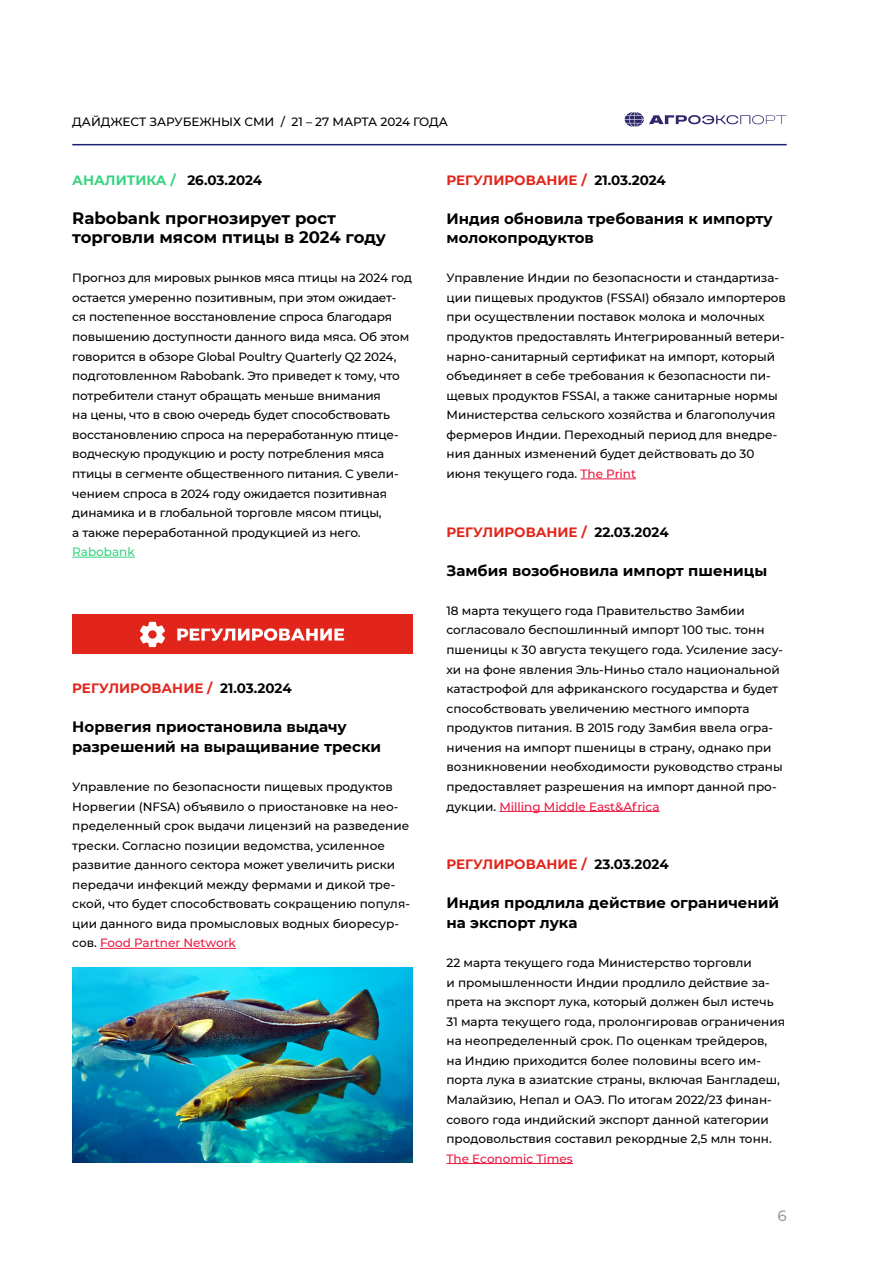
<style>
.page{position:relative;width:893px;height:1263px;background:#fff}
.page>*{position:absolute;margin:0;border:0;box-sizing:border-box;transform-origin:0 0}
.t1{font:700 16.5px/19.5px "Montserrat";color:#000}
.текст_новостей_недел{font:700 15px/19.5px "Montserrat";color:#000}
.t2{font:500 15px "Montserrat";color:#9d9d9c}
.даты_и_разделы{font:700 13.5px "Montserrat";color:#e1251b}
.даты_и_разделы-2{font:700 13.5px "Montserrat";color:#37d480}
.основной_текст{font:500 12px/19.5px "Montserrat";color:#000}
.Дайджест_росс_сми{font:500 12px "Montserrat";letter-spacing:-.005em;color:#000}
.s1{color:#000}
.s2{color:#37d480}
.s3{color:#ed1941}
</style>
<div class="page">
<hr style="left:72px;top:144px;width:715px;height:1px;background:#1c207a">
<svg style="left:625px;top:112px;width:162px;height:15px"></svg>
<hr style="left:72px;top:557px;width:63px;height:1px;background:#37d480">
<img style="left:72px;top:967px;width:340px;height:195px">
<hr style="left:100px;top:948px;width:136px;height:1px;background:#ed1941">
<div style="left:72px;top:615px;width:340px;height:39px;background:#e1251b"></div>
<svg style="left:177px;top:628px;width:167px;height:13px"></svg>
<svg style="left:140px;top:622px;width:25px;height:25px"></svg>
<hr style="left:580px;top:479px;width:56px;height:1px;background:#ed1941">
<hr style="left:499px;top:811px;width:161px;height:1px;background:#ed1941">
<hr style="left:446px;top:1163px;width:127px;height:1px;background:#ed1941">
<p class="Дайджест_росс_сми" style="left:72px;top:113px;width:377px">ДАЙДЖЕСТ ЗАРУБЕЖНЫХ СМИ / 21 – 27 МАРТА 2024 ГОДА</p>
<p class="даты_и_разделы-2" style="left:72px;top:170px;width:191px">АНАЛИТИКА / <span class="s1">26.03.2024</span></p>
<p class="t1" style="left:72px;top:207px;width:315px">Rabobank прогнозирует рост торговли мясом птицы в 2024 году</p>
<p class="основной_текст" style="left:72px;top:268px;width:341px">Прогноз для мировых рынков мяса птицы на 2024 год остается умеренно позитивным, при этом ожидает&shy;ся постепенное восстановление спроса благодаря повышению доступности данного вида мяса. Об этом говорится в обзоре Global Poultry Quarterly Q2 2024, подготовленном Rabobank. Это приведет к тому, что потребители станут обращать меньше внимания<br>на цены, что в свою очередь будет способствовать восстановлению спроса на переработанную птице&shy;водческую продукцию и росту потребления мяса птицы в сегменте общественного питания. С увели&shy;чением спроса в 2024 году ожидается позитивная динамика и в глобальной торговле мясом птицы,<br>а также переработанной продукцией из него.<br><span class="s2">Rabobank</span></p>
<p class="даты_и_разделы" style="left:72px;top:679px;width:221px">РЕГУЛИРОВАНИЕ / <span class="s1">21.03.2024</span></p>
<p class="текст_новостей_недел" style="left:72px;top:716px;width:310px">Норвегия приостановила выдачу разрешений на выращивание трески</p>
<p class="основной_текст" style="left:72px;top:776px;width:339px">Управление по безопасности пищевых продуктов Норвегии (NFSA) объявило о приостановке на нео&shy;пределенный срок выдачи лицензий на разведение трески. Согласно позиции ведомства, усиленное развитие данного сектора может увеличить риски передачи инфекций между фермами и дикой тре&shy;ской, что будет способствовать сокращению популя&shy;ции данного вида промысловых водных биоресур&shy;сов. <span class="s3">Food Partner Network</span></p>
<p class="даты_и_разделы" style="left:446px;top:170px;width:221px">РЕГУЛИРОВАНИЕ / <span class="s1">21.03.2024</span></p>
<p class="текст_новостей_недел" style="left:446px;top:208px;width:328px">Индия обновила требования к импорту молокопродуктов</p>
<p class="основной_текст" style="left:446px;top:268px;width:341px">Управление Индии по безопасности и стандартиза&shy;ции пищевых продуктов (FSSAI) обязало импортеров при осуществлении поставок молока и молочных продуктов предоставлять Интегрированный ветери&shy;нарно-санитарный сертификат на импорт, который объединяет в себе требования к безопасности пи&shy;щевых продуктов FSSAI, а также санитарные нормы Министерства сельского хозяйства и благополучия фермеров Индии. Переходный период для внедре&shy;ния данных изменений будет действовать до 30 июня текущего года. <span class="s3">The Print</span></p>
<p class="даты_и_разделы" style="left:446px;top:522px;width:224px">РЕГУЛИРОВАНИЕ / <span class="s1">22.03.2024</span></p>
<p class="текст_новостей_недел" style="left:446px;top:560px;width:322px">Замбия возобновила импорт пшеницы</p>
<p class="основной_текст" style="left:446px;top:600px;width:338px">18 марта текущего года Правительство Замбии согласовало беспошлинный импорт 100 тыс. тонн пшеницы к 30 августа текущего года. Усиление засу&shy;хи на фоне явления Эль-Ниньо стало национальной катастрофой для африканского государства и будет способствовать увеличению местного импорта продуктов питания. В 2015 году Замбия ввела огра&shy;ничения на импорт пшеницы в страну, однако при возникновении необходимости руководство страны предоставляет разрешения на импорт данной про&shy;дукции. <span class="s3">Milling Middle East&amp;Africa</span></p>
<p class="даты_и_разделы" style="left:446px;top:855px;width:224px">РЕГУЛИРОВАНИЕ / <span class="s1">23.03.2024</span></p>
<p class="текст_новостей_недел" style="left:446px;top:892px;width:334px">Индия продлила действие ограничений на экспорт лука</p>
<p class="основной_текст" style="left:446px;top:952px;width:340px">22 марта текущего года Министерство торговли<br>и промышленности Индии продлило действие за&shy;прета на экспорт лука, который должен был истечь 31 марта текущего года, пролонгировав ограничения на неопределенный срок. По оценкам трейдеров, на Индию приходится более половины всего им&shy;порта лука в азиатские страны, включая Бангладеш, Малайзию, Непал и ОАЭ. По итогам 2022/23 финан&shy;сового года индийский экспорт данной категории продовольствия составил рекордные 2,5 млн тонн.<br><span class="s3">The Economic Times</span></p>
<p class="t2" style="left:777px;top:1205px;width:11px">6</p>
</div>
